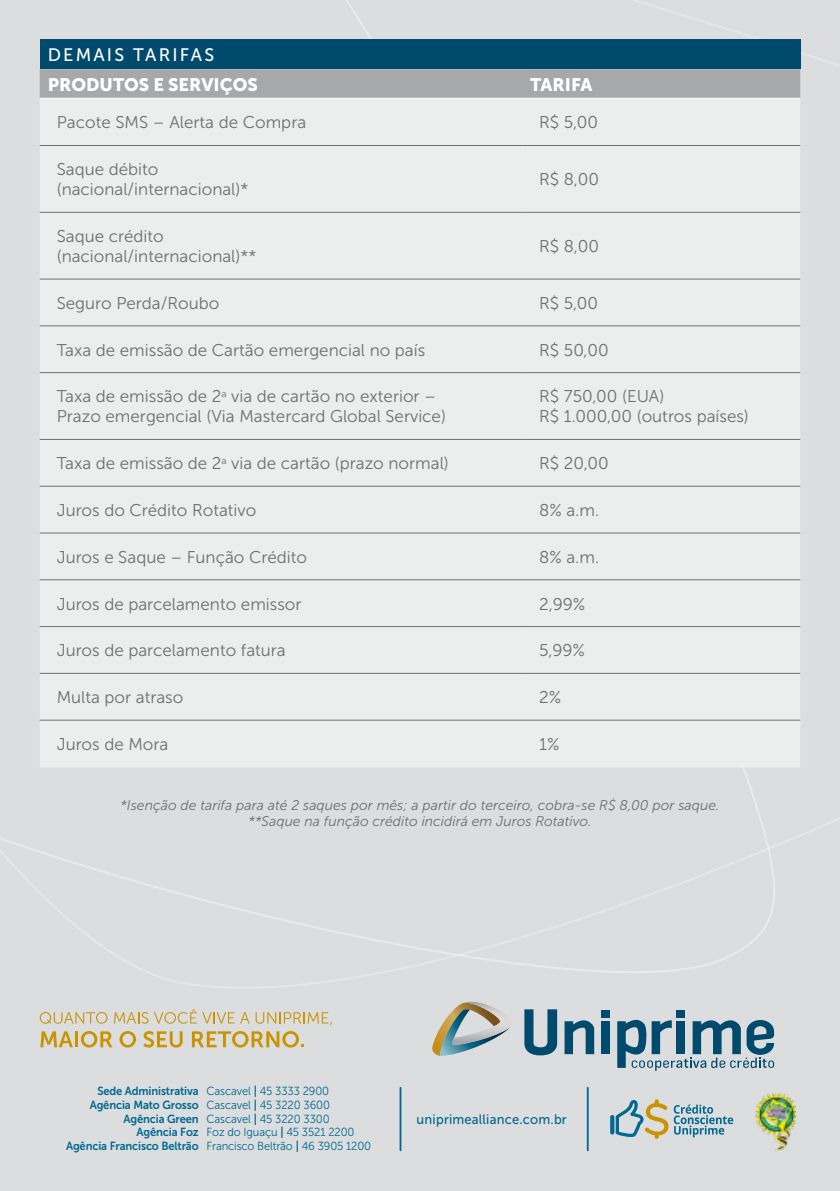
<style>
.page{position:relative;width:840px;height:1191px;background:#fff}
.page>*{position:absolute;margin:0;border:0;box-sizing:border-box;transform-origin:0 0}
.t1{font:18px "Museo Sans 900";color:#fff}
.t2{font:18px "Museo Sans 500";letter-spacing:.12em;color:#fff}
.t3{font:17px/20px "Museo Sans 300";color:#6e6f71}
.t4{font:italic 14px/16px "Museo Sans 300";color:#6e6f71;text-align:center}
.t5{font:13.6px "Museo Sans 500";letter-spacing:.015em;color:#006991;scale:.95 1}
.t6{font:11.8px/13.6px "Museo Sans 300";letter-spacing:-.01em;color:#006991;scale:.95 1}
.t7{font:11.8px/13.6px "Museo Sans 700";letter-spacing:-.01em;color:#006991;text-align:right;scale:.95 1}
.s1{font-family:"Museo Sans 700"}
</style>
<div class="page">
<div style="left:0;top:0;width:839px;height:1191px;background:#dcddde"></div>
<div style="left:40px;top:40px;width:759px;height:29px;background:#004a6d"></div>
<div style="left:40px;top:69px;width:759px;height:29px;background:#a7a8aa"></div>
<div style="left:40px;top:100px;width:759px;height:666px;background:#eceded"></div>
<hr style="left:40px;top:145px;width:482px;height:1px;background:#6e6f71">
<hr style="left:522px;top:145px;width:277px;height:1px;background:#6e6f71">
<hr style="left:40px;top:212px;width:482px;height:1px;background:#6e6f71">
<hr style="left:522px;top:212px;width:277px;height:1px;background:#6e6f71">
<hr style="left:40px;top:278px;width:482px;height:1px;background:#6e6f71">
<hr style="left:522px;top:278px;width:277px;height:1px;background:#6e6f71">
<hr style="left:40px;top:325px;width:482px;height:1px;background:#6e6f71">
<hr style="left:522px;top:325px;width:277px;height:1px;background:#6e6f71">
<hr style="left:40px;top:372px;width:482px;height:1px;background:#6e6f71">
<hr style="left:522px;top:372px;width:277px;height:1px;background:#6e6f71">
<hr style="left:40px;top:439px;width:482px;height:1px;background:#6e6f71">
<hr style="left:522px;top:439px;width:277px;height:1px;background:#6e6f71">
<hr style="left:40px;top:486px;width:482px;height:1px;background:#6e6f71">
<hr style="left:522px;top:486px;width:277px;height:1px;background:#6e6f71">
<hr style="left:40px;top:532px;width:482px;height:1px;background:#6e6f71">
<hr style="left:522px;top:532px;width:277px;height:1px;background:#6e6f71">
<hr style="left:40px;top:579px;width:482px;height:1px;background:#6e6f71">
<hr style="left:522px;top:579px;width:277px;height:1px;background:#6e6f71">
<hr style="left:40px;top:626px;width:482px;height:1px;background:#6e6f71">
<hr style="left:522px;top:626px;width:277px;height:1px;background:#6e6f71">
<hr style="left:40px;top:673px;width:482px;height:1px;background:#6e6f71">
<hr style="left:522px;top:673px;width:277px;height:1px;background:#6e6f71">
<hr style="left:40px;top:719px;width:482px;height:1px;background:#6e6f71">
<hr style="left:522px;top:719px;width:277px;height:1px;background:#6e6f71">
<hr style="left:40px;top:98px;width:482px;height:2px;background:#f6f6f6">
<hr style="left:522px;top:98px;width:277px;height:2px;background:#f6f6f6">
<hr style="left:40px;top:766px;width:482px;height:1px;background:#f6f6f6">
<hr style="left:522px;top:766px;width:277px;height:1px;background:#f6f6f6">
<img style="left:755px;top:1093px;width:39px;height:57px">
<hr style="left:586px;top:1087px;width:2px;height:64px;background:#006991">
<svg style="left:432px;top:1001px;width:79px;height:54px"></svg>
<svg style="left:524px;top:1009px;width:33px;height:46px"></svg>
<svg style="left:564px;top:1020px;width:30px;height:34px"></svg>
<div style="left:600px;top:1021px;width:9px;height:33px;background:#004a6d"></div>
<div style="left:600px;top:1010px;width:9px;height:8px;background:#004a6d"></div>
<div style="left:676px;top:1010px;width:8px;height:8px;background:#004a6d"></div>
<svg style="left:617px;top:1019px;width:156px;height:52px"></svg>
<svg style="left:610px;top:1099px;width:122px;height:39px"></svg>
<hr style="left:399px;top:1087px;width:2px;height:64px;background:#006991">
<svg style="left:40px;top:1012px;width:67px;height:11px"></svg>
<svg style="left:114px;top:1012px;width:34px;height:11px"></svg>
<svg style="left:154px;top:1009px;width:80px;height:14px"></svg>
<svg style="left:240px;top:1012px;width:9px;height:11px"></svg>
<svg style="left:255px;top:1012px;width:77px;height:13px"></svg>
<svg style="left:40px;top:1031px;width:33px;height:16px"></svg>
<hr style="left:75px;top:1031px;width:3px;height:16px;background:#c99400">
<svg style="left:81px;top:1031px;width:31px;height:16px"></svg>
<svg style="left:119px;top:1031px;width:17px;height:16px"></svg>
<svg style="left:143px;top:1031px;width:39px;height:16px"></svg>
<svg style="left:192px;top:1031px;width:111px;height:16px"></svg>
<p class="t2" style="left:48px;top:45px;width:168px">DEMAIS TARIFAS</p>
<p class="t1" style="left:48px;top:74px;width:211px">PRODUTOS E SERVIÇOS</p>
<p class="t1" style="left:530px;top:74px;width:64px">TARIFA</p>
<p class="t3" style="left:57px;top:113px;width:251px">Pacote SMS – Alerta de Compra</p>
<p class="t3" style="left:539px;top:113px;width:60px">R$ 5,00</p>
<p class="t3" style="left:57px;top:159px;width:193px">Saque débito (nacional/internacional)*</p>
<p class="t3" style="left:539px;top:169px;width:61px">R$ 8,00</p>
<p class="t3" style="left:57px;top:226px;width:201px">Saque crédito (nacional/internacional)**</p>
<p class="t3" style="left:539px;top:236px;width:61px">R$ 8,00</p>
<p class="t3" style="left:57px;top:293px;width:164px">Seguro Perda/Roubo</p>
<p class="t3" style="left:539px;top:293px;width:60px">R$ 5,00</p>
<p class="t3" style="left:57px;top:340px;width:370px">Taxa de emissão de Cartão emergencial no país</p>
<p class="t3" style="left:539px;top:340px;width:71px">R$ 50,00</p>
<p class="t3" style="left:57px;top:387px;width:390px">Taxa de emissão de 2<sup>a</sup> via de cartão no exterior –<br>Prazo emergencial (Via Mastercard Global Service)</p>
<p class="t3" style="left:539px;top:387px;width:211px">R$ 750,00 (EUA)<br>R$ 1.000,00 (outros países)</p>
<p class="t3" style="left:57px;top:453px;width:393px">Taxa de emissão de 2<sup>a</sup> via de cartão (prazo normal)</p>
<p class="t3" style="left:539px;top:453px;width:71px">R$ 20,00</p>
<p class="t3" style="left:57px;top:500px;width:201px">Juros do Crédito Rotativo</p>
<p class="t3" style="left:539px;top:500px;width:62px">8% a.m.</p>
<p class="t3" style="left:57px;top:547px;width:252px">Juros e Saque – Função Crédito</p>
<p class="t3" style="left:539px;top:547px;width:62px">8% a.m.</p>
<p class="t3" style="left:57px;top:594px;width:246px">Juros de parcelamento emissor</p>
<p class="t3" style="left:539px;top:594px;width:48px">2,99%</p>
<p class="t3" style="left:57px;top:640px;width:230px">Juros de parcelamento fatura</p>
<p class="t3" style="left:539px;top:640px;width:47px">5,99%</p>
<p class="t3" style="left:57px;top:687px;width:128px">Multa por atraso</p>
<p class="t3" style="left:539px;top:687px;width:24px">2%</p>
<p class="t3" style="left:57px;top:734px;width:113px">Juros de Mora</p>
<p class="t3" style="left:539px;top:734px;width:22px">1%</p>
<p class="t4" style="left:120px;top:797px;width:600px">*Isenção de tarifa para até 2 saques por mês; a partir do terceiro, cobra-se R$ 8,00 por saque. **Saque na função crédito incidirá em Juros Rotativo.</p>
<p class="t7" style="left:66px;top:1084px;width:141px">Sede Administrativa<br>Agência Mato Grosso<br>Agência Green<br>Agência Foz<br>Agência Francisco Beltrão</p>
<p class="t6" style="left:206px;top:1084px;width:175px">Cascavel <span class="s1">|</span> 45 3333 2900<br>Cascavel <span class="s1">|</span> 45 3220 3600<br>Cascavel <span class="s1">|</span> 45 3220 3300<br>Foz do Iguaçu <span class="s1">|</span> 45 3521 2200<br>Francisco Beltrão <span class="s1">|</span> 46 3905 1200</p>
<p class="t5" style="left:416px;top:1111px;width:159px">uniprimealliance.com.br</p>
</div>
